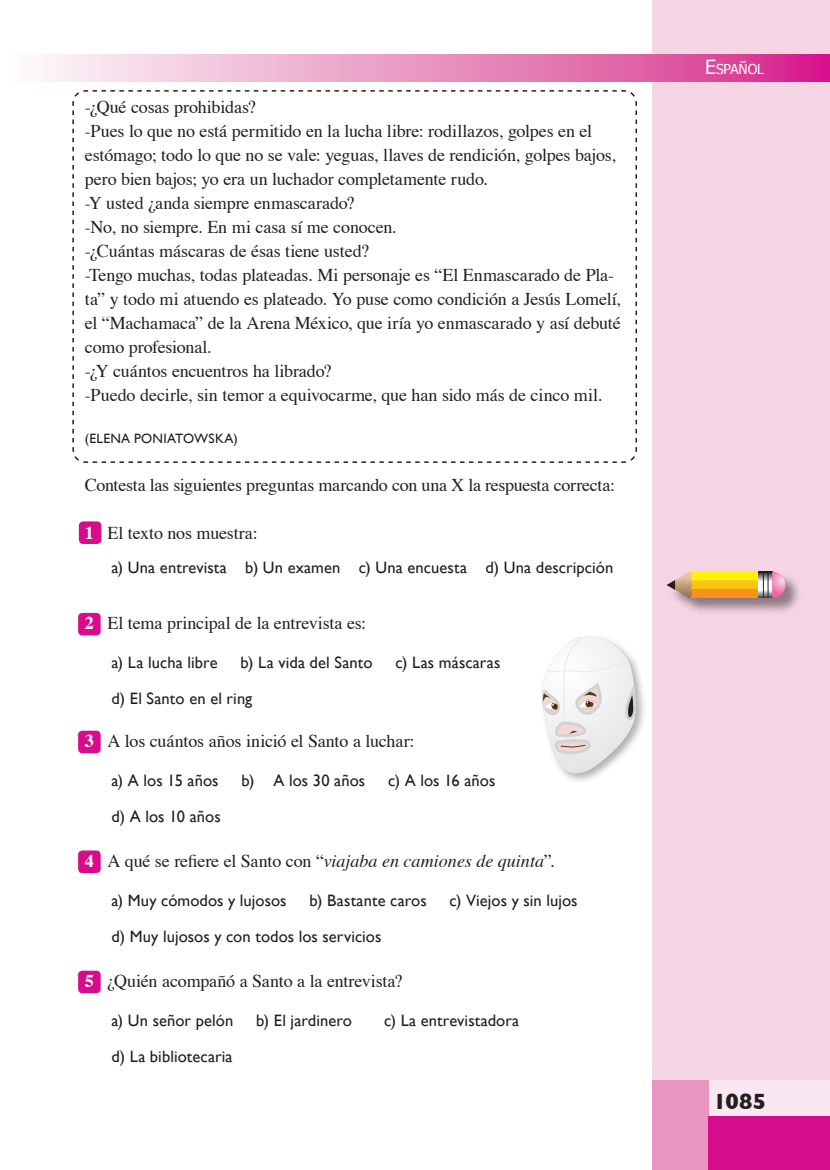
<style>
.page{position:relative;width:830px;height:1170px;background:#fff}
.page>*{position:absolute;margin:0;border:0;box-sizing:border-box;transform-origin:0 0}
.t1{font:700 22.5px "Gill Sans";color:#231f20}
.t2{font:18px/24px "Times";letter-spacing:-.01em;color:#231f20}
.t3{font:16.5px "Gill Sans";letter-spacing:.005em;color:#231f20}
.t4{font:13.65px "Tahoma";letter-spacing:-.005em;color:#fff}
.t5{font:13.5px "Gill Sans";letter-spacing:.02em;color:#231f20}
.s1{font-weight:700;color:#fff}
.s2{font-style:italic}
.s3{font-size:19.5px}
</style>
<div class="page">
<div style="left:651px;top:0;width:178px;height:1080px;background:#f5d4e4"></div>
<svg style="left:43px;top:54px;width:786px;height:27px;background:#e88fbf"></svg>
<div style="left:708px;top:1080px;width:121px;height:36px;background:#f9e7f1"></div>
<div style="left:652px;top:1080px;width:56px;height:89px;background:#e896c1"></div>
<div style="left:708px;top:1116px;width:121px;height:53px;background:#d70c8c"></div>
<div style="left:666px;top:571px;width:137px;height:45px;background:#231f20;opacity:.5"></div>
<svg style="left:666px;top:572px;width:119px;height:26px;background:#e4b454"></svg>
<div style="left:79px;top:521px;width:22px;height:23px;background:#d70c8c;border-radius:4px"></div>
<svg style="left:72px;top:90px;width:565px;height:373px"></svg>
<div style="left:78px;top:613px;width:23px;height:22px;background:#d70c8c;border-radius:4px"></div>
<div style="left:78px;top:730px;width:23px;height:23px;background:#d70c8c;border-radius:4px"></div>
<div style="left:78px;top:850px;width:23px;height:23px;background:#d70c8c;border-radius:4px"></div>
<div style="left:78px;top:970px;width:23px;height:23px;background:#d70c8c;border-radius:4px"></div>
<div style="left:537px;top:632px;width:111px;height:153px;background:#231f20;opacity:.35"></div>
<svg style="left:540px;top:633px;width:96px;height:147px"></svg>
<p class="t2" style="left:85px;top:96px;width:537px">-¿Qué cosas prohibidas?<br>-Pues lo que no está permitido en la lucha libre: rodillazos, golpes en el estómago; todo lo que no se vale: yeguas, llaves de rendición, golpes bajos, pero bien bajos; yo era un luchador completamente rudo.<br>-Y usted ¿anda siempre enmascarado?<br>-No, no siempre. En mi casa sí me conocen.<br>-¿Cuántas máscaras de ésas tiene usted?<br>-Tengo muchas, todas plateadas. Mi personaje es “El Enmascarado de Pla&shy;ta” y todo mi atuendo es plateado. Yo puse como condición a Jesús Lomelí, el “Machamaca” de la Arena México, que iría yo enmascarado y así debuté como profesional.<br>-¿Y cuántos encuentros ha librado?<br>-Puedo decirle, sin temor a equivocarme, que han sido más de cinco mil.</p>
<p class="t5" style="left:85px;top:430px;width:154px">(ELENA PONIATOWSKA)</p>
<p class="t2" style="left:85px;top:474px;width:531px">Contesta las siguientes preguntas marcando con una X la respuesta correcta:</p>
<p class="t2" style="left:85px;top:522px;width:174px"><span class="s1">1</span> El texto nos muestra:</p>
<p class="t3" style="left:111px;top:558px;width:503px">a) Una entrevista b) Un examen c) Una encuesta d) Una descripción</p>
<p class="t2" style="left:85px;top:612px;width:283px"><span class="s1">2</span> El tema principal de la entrevista es:</p>
<p class="t3" style="left:111px;top:653px;width:108px">a) La lucha libre</p>
<p class="t3" style="left:240px;top:653px;width:133px">b) La vida del Santo</p>
<p class="t3" style="left:395px;top:653px;width:106px">c) Las máscaras</p>
<p class="t3" style="left:111px;top:689px;width:142px">d) El Santo en el ring</p>
<p class="t2" style="left:85px;top:729px;width:331px"><span class="s1">3</span> A los cuántos años inició el Santo a luchar:</p>
<p class="t3" style="left:111px;top:770px;width:109px">a) A los 15 años</p>
<p class="t3" style="left:241px;top:770px;width:125px">b) A los 30 años</p>
<p class="t3" style="left:388px;top:770px;width:109px">c) A los 16 años</p>
<p class="t3" style="left:111px;top:806px;width:111px">d) A los 10 años</p>
<p class="t2" style="left:85px;top:849px;width:471px"><span class="s1">4</span> A qué se refiere el Santo con “<span class="s2">viajaba en camiones de quinta</span>”.</p>
<p class="t3" style="left:111px;top:890px;width:177px">a) Muy cómodos y lujosos</p>
<p class="t3" style="left:309px;top:890px;width:119px">b) Bastante caros</p>
<p class="t3" style="left:449px;top:890px;width:129px">c) Viejos y sin lujos</p>
<p class="t3" style="left:111px;top:926px;width:271px">d) Muy lujosos y con todos los servicios</p>
<p class="t2" style="left:85px;top:969px;width:319px"><span class="s1">5</span> ¿Quién acompañó a Santo a la entrevista?</p>
<p class="t3" style="left:111px;top:1010px;width:123px">a) Un señor pelón</p>
<p class="t3" style="left:256px;top:1010px;width:97px">b) El jardinero</p>
<p class="t3" style="left:384px;top:1010px;width:137px">c) La entrevistadora</p>
<p class="t3" style="left:111px;top:1046px;width:123px">d) La bibliotecaria</p>
<p class="t4" style="left:704px;top:60px;width:60px"><span class="s3">E</span>SPAÑOL</p>
<p class="t1" style="left:713px;top:1088px;width:54px">1085</p>
</div>
